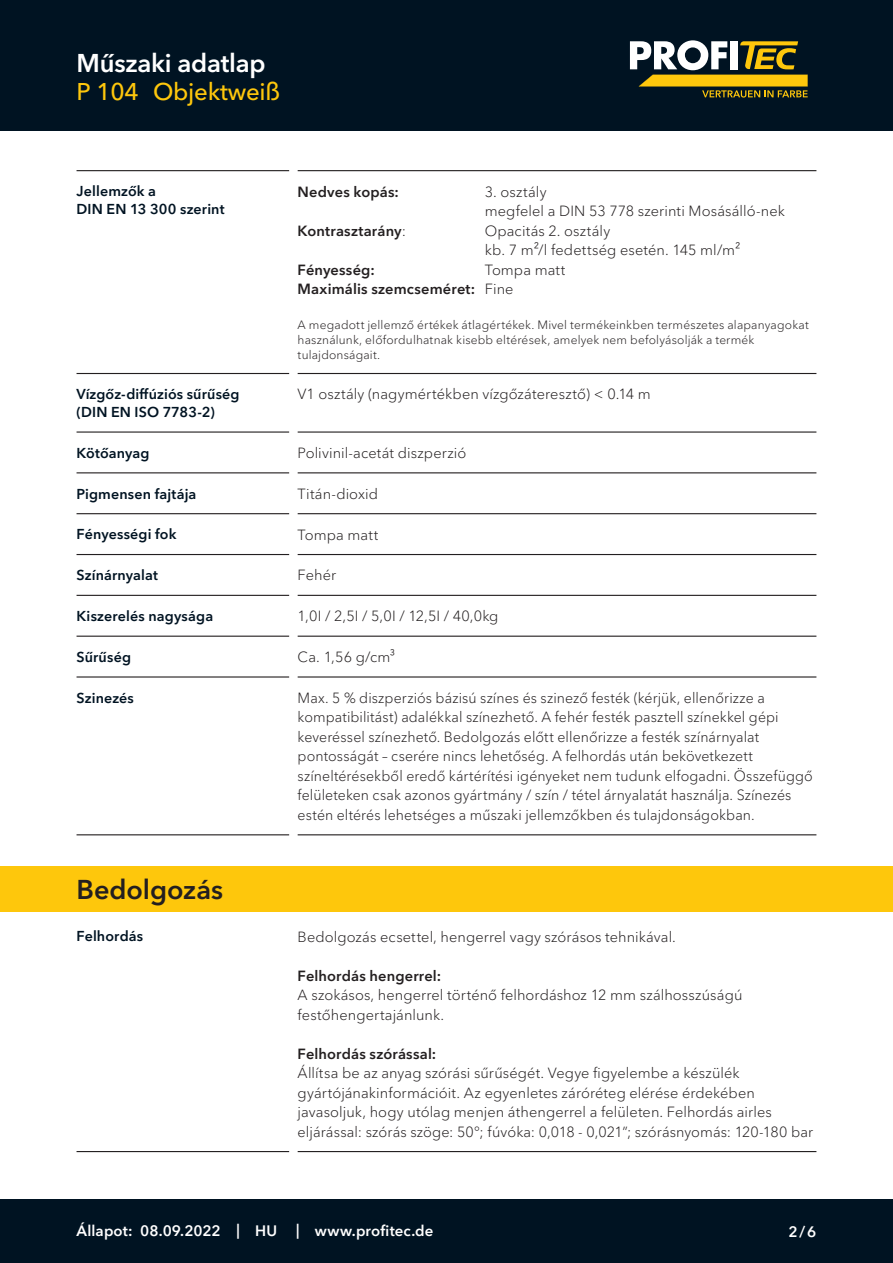
<style>
.page{position:relative;width:893px;height:1263px;background:#fff}
.page>*{position:absolute;margin:0;border:0;box-sizing:border-box;transform-origin:0 0}
.t1{font:600 27px "Avenir Next Cyr";letter-spacing:-.005em;color:#231f20}
.t2{font:600 25.5px "Avenir Next Cyr";letter-spacing:-.01em;color:#fff}
.t3{font:500 24px "Avenir Next Cyr";letter-spacing:-.01em;color:#fec70c}
.t4{font:600 15px "Avenir Next Cyr";letter-spacing:.01em;color:#fff}
.t5{font:300 14.7px/19.5px "Avenir Next Cyr";letter-spacing:.005em;color:#231f20}
.t6{font:600 14.7px/19.5px "Avenir Next Cyr";letter-spacing:.01em;color:#231f20}
.t7{font:600 14.25px/18px "Avenir Next Cyr";letter-spacing:.01em;color:#001322}
.t8{font:300 12px/15px "Avenir Next Cyr";letter-spacing:.015em;color:#231f20}
.s1{font-weight:300}
</style>
<div class="page">
<div style="left:0;top:0;width:893px;height:131px;background:#001322"></div>
<div style="left:0;top:1199px;width:893px;height:64px;background:#001322"></div>
<svg style="left:630px;top:40px;width:178px;height:58px"></svg>
<hr style="left:77px;top:170px;width:212px;height:1px;background:#231f20">
<hr style="left:298px;top:170px;width:518px;height:1px;background:#231f20">
<hr style="left:77px;top:373px;width:212px;height:1px;background:#231f20">
<hr style="left:298px;top:373px;width:518px;height:1px;background:#231f20">
<hr style="left:77px;top:431px;width:212px;height:2px;background:#231f20">
<hr style="left:298px;top:431px;width:518px;height:2px;background:#231f20">
<hr style="left:77px;top:472px;width:212px;height:1px;background:#231f20">
<hr style="left:298px;top:472px;width:518px;height:1px;background:#231f20">
<hr style="left:77px;top:513px;width:212px;height:1px;background:#231f20">
<hr style="left:298px;top:513px;width:518px;height:1px;background:#231f20">
<hr style="left:77px;top:554px;width:212px;height:1px;background:#231f20">
<hr style="left:298px;top:554px;width:518px;height:1px;background:#231f20">
<hr style="left:77px;top:595px;width:212px;height:1px;background:#231f20">
<hr style="left:298px;top:595px;width:518px;height:1px;background:#231f20">
<hr style="left:77px;top:636px;width:212px;height:1px;background:#231f20">
<hr style="left:298px;top:636px;width:518px;height:1px;background:#231f20">
<hr style="left:77px;top:676px;width:212px;height:1px;background:#231f20">
<hr style="left:298px;top:676px;width:518px;height:1px;background:#231f20">
<hr style="left:77px;top:834px;width:212px;height:1px;background:#231f20">
<hr style="left:298px;top:834px;width:518px;height:1px;background:#231f20">
<hr style="left:77px;top:1151px;width:212px;height:1px;background:#231f20">
<hr style="left:298px;top:1151px;width:518px;height:1px;background:#231f20">
<div style="left:0;top:865px;width:893px;height:46px;background:#fec70c"></div>
<h2 class="t2" style="left:77px;top:47px;width:191px">Műszaki adatlap</h2>
<h3 class="t3" style="left:77px;top:78px;width:205px">P 104 Objektweiß</h3>
<p class="t7" style="left:77px;top:182px;width:150px">Jellemzők a<br>DIN EN 13 300 szerint</p>
<p class="t6" style="left:298px;top:182px;width:103px">Nedves kopás:</p>
<p class="t5" style="left:485px;top:182px;width:302px">3. osztály<br>megfelel a DIN 53 778 szerinti Mosásálló-nek</p>
<p class="t6" style="left:298px;top:221px;width:110px">Kontrasztarány<span class="s1">:</span></p>
<p class="t5" style="left:485px;top:221px;width:257px">Opacitás 2. osztály<br>kb. 7 m²/l fedettség esetén. 145 ml/m²</p>
<p class="t6" style="left:298px;top:260px;width:79px">Fényesség:</p>
<p class="t6" style="left:298px;top:260px;width:269px;text-indent:187px"><span class="s1">Tompa matt<br></span>Maximális szemcseméret: <span class="s1">Fine</span></p>
<p class="t8" style="left:298px;top:317px;width:513px">A megadott jellemző értékek átlagértékek. Mivel termékeinkben természetes alapanyagokat használunk, előfordulhatnak kisebb eltérések, amelyek nem befolyásolják a termék tulajdonságait.</p>
<p class="t7" style="left:77px;top:385px;width:165px">Vízgőz-diffúziós sűrűség (DIN EN ISO 7783-2)</p>
<p class="t5" style="left:298px;top:385px;width:355px">V1 osztály (nagymértékben vízgőzáteresztő) &lt; 0.14 m</p>
<p class="t7" style="left:77px;top:444px;width:75px">Kötőanyag</p>
<p class="t5" style="left:298px;top:443px;width:170px">Polivinil-acetát diszperzió</p>
<p class="t7" style="left:77px;top:484px;width:121px">Pigmensen fajtája</p>
<p class="t5" style="left:298px;top:484px;width:82px">Titán-dioxid</p>
<p class="t7" style="left:77px;top:525px;width:101px">Fényességi fok</p>
<p class="t5" style="left:298px;top:525px;width:82px">Tompa matt</p>
<p class="t7" style="left:77px;top:566px;width:83px">Színárnyalat</p>
<p class="t5" style="left:298px;top:566px;width:40px">Fehér</p>
<p class="t7" style="left:77px;top:607px;width:138px">Kiszerelés nagysága</p>
<p class="t5" style="left:298px;top:606px;width:202px">1,0I / 2,5I / 5,0I / 12,5I / 40,0kg</p>
<p class="t7" style="left:77px;top:648px;width:56px">Sűrűség</p>
<p class="t5" style="left:298px;top:647px;width:99px">Ca. 1,56 g/cm³</p>
<p class="t7" style="left:77px;top:689px;width:59px">Szinezés</p>
<p class="t5" style="left:298px;top:688px;width:517px">Max. 5 % diszperziós bázisú színes és szinező festék (kérjük, ellenőrizze a kompatibilitást) adalékkal színezhető. A fehér festék pasztell színekkel gépi keveréssel színezhető. Bedolgozás előtt ellenőrizze a festék színárnyalat pontosságát – cserére nincs lehetőség. A felhordás után bekövetkezett színeltérésekből eredő kártérítési igényeket nem tudunk elfogadni. Összefüggő felületeken csak azonos gyártmány / szín / tétel árnyalatát használja. Színezés estén eltérés lehetséges a műszaki jellemzőkben és tulajdonságokban.</p>
<h1 class="t1" style="left:77px;top:873px;width:148px">Bedolgozás</h1>
<p class="t7" style="left:77px;top:927px;width:68px">Felhordás</p>
<p class="t5" style="left:298px;top:927px;width:380px">Bedolgozás ecsettel, hengerrel vagy szórásos tehnikával.</p>
<p class="t6" style="left:298px;top:966px;width:145px">Felhordás hengerrel:</p>
<p class="t5" style="left:298px;top:985px;width:446px">A szokásos, hengerrel történő felhordáshoz 12 mm szálhosszúságú festőhengertajánlunk.</p>
<p class="t6" style="left:298px;top:1044px;width:140px">Felhordás szórással:</p>
<p class="t5" style="left:298px;top:1063px;width:517px">Állítsa be az anyag szórási sűrűségét. Vegye figyelembe a készülék gyártójánakinformációit. Az egyenletes záróréteg elérése érdekében javasoljuk, hogy utólag menjen áthengerrel a felületen. Felhordás airles eljárással: szórás szöge: 50°; fúvóka: 0,018 - 0,021”; szórásnyomás: 120-180 bar</p>
<p class="t4" style="left:77px;top:1222px;width:202px">Állapot: 08.09.2022 | HU</p>
<p class="t4" style="left:296px;top:1222px;width:139px">| www.profitec.de</p>
<p class="t4" style="left:788px;top:1222px;width:29px">2/6</p>
</div>
